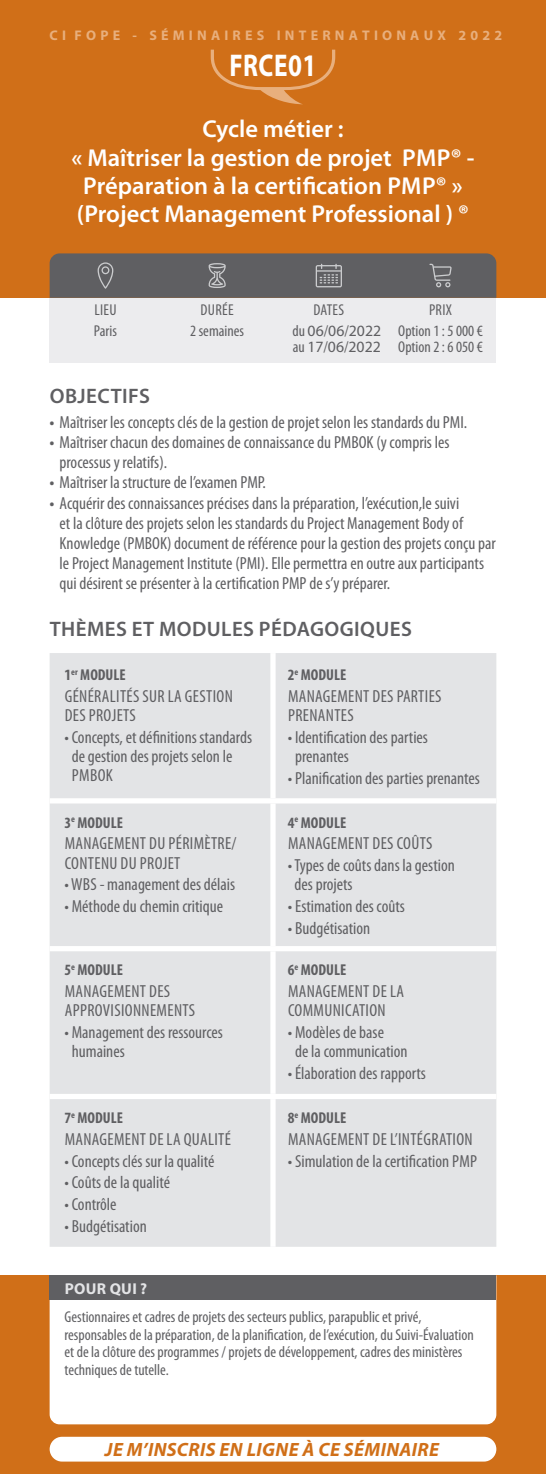
<style>
.page{position:relative;width:546px;height:1474px;background:#fff}
.page>*{position:absolute;margin:0;border:0;box-sizing:border-box;transform-origin:0 0}
.t1{font:700 31.5px "Myriad Pro";letter-spacing:.02em;color:#fff;scale:.8 1}
.t2{font:600 24.5px/28px "Myriad Pro";color:#fff;text-align:center}
.t3{font:600 21px "Myriad Pro";letter-spacing:.02em;color:#5f5f62}
.t4{font:italic 700 19.25px "Myriad Pro";letter-spacing:.02em;color:#d06f18}
.t5{font:condensed 17.5px/19.2px "Myriad Pro";color:#5f5f62}
.t6{font:condensed 17.5px/19.2px "Myriad Pro";letter-spacing:.02em;color:#5f5f62}
.t7{font:condensed 15.75px/21.7px "Myriad Pro";color:#5f5f62}
.t8{font:700 condensed 15.75px "Myriad Pro";color:#5f5f62}
.t9{font:15.75px "Myriad Pro";color:#5f5f62}
.t10{font:700 15.75px "Myriad Pro";letter-spacing:.02em;color:#e3e4e6}
.t11{font:700 14px "Myriad Pro";letter-spacing:.3em;color:#e8af7d}
.s1{font-stretch:normal}
.s2{font-stretch:condensed}
.s3{font-weight:700}
</style>
<div class="page">
<div style="left:0;top:1275px;width:546px;height:198px;background:#d06f18"></div>
<div style="left:50px;top:298px;width:446px;height:64px;background:#ececee"></div>
<div style="left:50px;top:1300px;width:446px;height:124px;background:#fff"></div>
<div style="left:0;top:0;width:546px;height:298px;background:#d06f18"></div>
<svg style="left:50px;top:253px;width:446px;height:45px;background:#646263"></svg>
<div style="left:50px;top:1275px;width:446px;height:25px;background:#5f5f62"></div>
<svg style="left:211px;top:50px;width:124px;height:54px"></svg>
<div style="left:50px;top:653px;width:446px;height:593px;background:#e3e4e6"></div>
<div style="left:270px;top:653px;width:5px;height:145px;background:#fff"></div>
<div style="left:50px;top:798px;width:223px;height:5px;background:#fff"></div>
<div style="left:273px;top:798px;width:223px;height:5px;background:#fff"></div>
<div style="left:270px;top:803px;width:5px;height:143px;background:#fff"></div>
<div style="left:50px;top:946px;width:223px;height:5px;background:#fff"></div>
<div style="left:273px;top:946px;width:223px;height:5px;background:#fff"></div>
<div style="left:270px;top:951px;width:5px;height:142px;background:#fff"></div>
<div style="left:50px;top:1093px;width:223px;height:6px;background:#fff"></div>
<div style="left:273px;top:1093px;width:223px;height:6px;background:#fff"></div>
<div style="left:270px;top:1099px;width:5px;height:147px;background:#fff"></div>
<div style="left:50px;top:1436px;width:446px;height:25px;background:#fff;border-radius:12px"></div>
<p class="t11" style="left:50px;top:26px;width:454px">CI FOPE - SÉMINAIRES INTERNATIONAUX 2022</p>
<h1 class="t1" style="left:229px;top:45px;width:110px">FRCE01</h1>
<h2 class="t2" style="left:71px;top:116px;width:404px">Cycle métier :<br>« Maîtriser la gestion de projet PMP® -<br>Préparation à la certification PMP® » (Project Management Professional ) ®</h2>
<p class="t7" style="left:190px;top:299px;width:55px;text-align:center">DURÉE<br>2 semaines</p>
<p class="t7" style="left:94px;top:299px;width:24px">LIEU<br>Paris</p>
<p class="t7" style="left:292px;top:299px;width:90px;text-indent:21px">DATES<br>du <span class="s1">06</span>/<span class="s1">06</span>/<span class="s1">2022</span></p>
<p class="t9" style="left:293px;top:337px;width:89px"><span class="s2">au</span> 17<span class="s2">/</span>06<span class="s2">/</span>2022</p>
<p class="t7" style="left:398px;top:299px;width:86px;text-align:center">PRIX<br>Option 1 : 5 000 €</p>
<p class="t7" style="left:398px;top:336px;width:86px">Option 2 : 6 050 €</p>
<p class="t3" style="left:50px;top:384px;width:102px">OBJECTIFS</p>
<p class="t5" style="left:50px;top:413px;width:419px"><span class="s3">•</span> Maîtriser les concepts clés de la gestion de projet selon les standards du PMI.</p>
<p class="t5" style="left:60px;top:432px;width:391px;line-height:20.1px;text-indent:-10px"><span class="s3">•</span> Maîtriser chacun des domaines de connaissance du PMBOK (y compris les processus y relatifs).</p>
<p class="t5" style="left:50px;top:473px;width:218px"><span class="s3">•</span> Maîtriser la structure de l’examen PMP.</p>
<p class="t5" style="left:60px;top:493px;width:438px;line-height:20.1px;text-indent:-10px"><span class="s3">•</span> Acquérir des connaissances précises dans la préparation, l’exécution,le suivi<br>et la clôture des projets selon les standards du Project Management Body of Knowledge (PMBOK) document de référence pour la gestion des projets conçu par le Project Management Institute (PMI). Elle permettra en outre aux participants qui désirent se présenter à la certification PMP de s’y préparer.</p>
<p class="t3" style="left:50px;top:617px;width:363px">THÈMES ET MODULES PÉDAGOGIQUES</p>
<p class="t8" style="left:64px;top:664px;width:63px">1<sup>er</sup> MODULE</p>
<p class="t6" style="left:65px;top:686px;width:170px">GÉNÉRALITÉS SUR LA GESTION<br>DES PROJETS</p>
<p class="t5" style="left:72px;top:727px;width:182px;text-indent:-7px">• Concepts, et définitions standards de gestion des projets selon le<br>PMBOK</p>
<p class="t8" style="left:288px;top:664px;width:60px">2<sup>e</sup> MODULE</p>
<p class="t6" style="left:288px;top:686px;width:155px">MANAGEMENT DES PARTIES<br>PRENANTES</p>
<p class="t5" style="left:295px;top:727px;width:134px;text-indent:-7px">• Identification des parties prenantes</p>
<p class="t5" style="left:288px;top:768px;width:193px">• Planification des parties prenantes</p>
<p class="t8" style="left:64px;top:812px;width:60px">3<sup>e</sup> MODULE</p>
<p class="t6" style="left:65px;top:834px;width:173px">MANAGEMENT DU PÉRIMÈTRE/<br>CONTENU DU PROJET</p>
<p class="t5" style="left:64px;top:875px;width:172px">• WBS - management des délais</p>
<p class="t5" style="left:64px;top:897px;width:160px">• Méthode du chemin critique</p>
<p class="t8" style="left:64px;top:960px;width:60px">5<sup>e</sup> MODULE</p>
<p class="t6" style="left:65px;top:982px;width:132px">MANAGEMENT DES<br>APPROVISIONNEMENTS</p>
<p class="t5" style="left:72px;top:1023px;width:153px;text-indent:-7px">• Management des ressources humaines</p>
<p class="t8" style="left:64px;top:1108px;width:60px">7<sup>e</sup> MODULE</p>
<p class="t6" style="left:65px;top:1129px;width:168px">MANAGEMENT DE LA QUALITÉ</p>
<p class="t5" style="left:64px;top:1151px;width:151px">• Concepts clés sur la qualité</p>
<p class="t5" style="left:64px;top:1173px;width:107px">• Coûts de la qualité</p>
<p class="t5" style="left:64px;top:1195px;width:54px">• Contrôle</p>
<p class="t5" style="left:64px;top:1216px;width:84px">• Budgétisation</p>
<p class="t8" style="left:288px;top:812px;width:60px">4<sup>e</sup> MODULE</p>
<p class="t6" style="left:288px;top:834px;width:146px">MANAGEMENT DES COÛTS</p>
<p class="t5" style="left:294px;top:856px;width:162px;text-indent:-7px">• Types de coûts dans la gestion des projets</p>
<p class="t5" style="left:288px;top:897px;width:118px">• Estimation des coûts</p>
<p class="t5" style="left:288px;top:918px;width:84px">• Budgétisation</p>
<p class="t8" style="left:288px;top:960px;width:60px">6<sup>e</sup> MODULE</p>
<p class="t6" style="left:288px;top:982px;width:117px">MANAGEMENT DE LA<br>COMMUNICATION</p>
<p class="t5" style="left:295px;top:1023px;width:114px;text-indent:-7px">• Modèles de base<br>de la communication</p>
<p class="t5" style="left:288px;top:1064px;width:140px">• Élaboration des rapports</p>
<p class="t8" style="left:288px;top:1108px;width:60px">8<sup>e</sup> MODULE</p>
<p class="t6" style="left:288px;top:1129px;width:186px">MANAGEMENT DE L’INTÉGRATION</p>
<p class="t5" style="left:288px;top:1151px;width:191px">• Simulation de la certification PMP</p>
<p class="t10" style="left:65px;top:1278px;width:84px">POUR QUI ?</p>
<p class="t7" style="left:64px;top:1308px;width:411px;line-height:17.5px">Gestionnaires et cadres de projets des secteurs publics, parapublic et privé, responsables de la préparation, de la planification, de l’exécution, du Suivi-Évaluation et de la clôture des programmes / projets de développement, cadres des ministères techniques de tutelle.</p>
<p class="t4" style="left:105px;top:1437px;width:335px">JE M’INSCRIS EN LIGNE À CE SÉMINAIRE</p>
</div>
